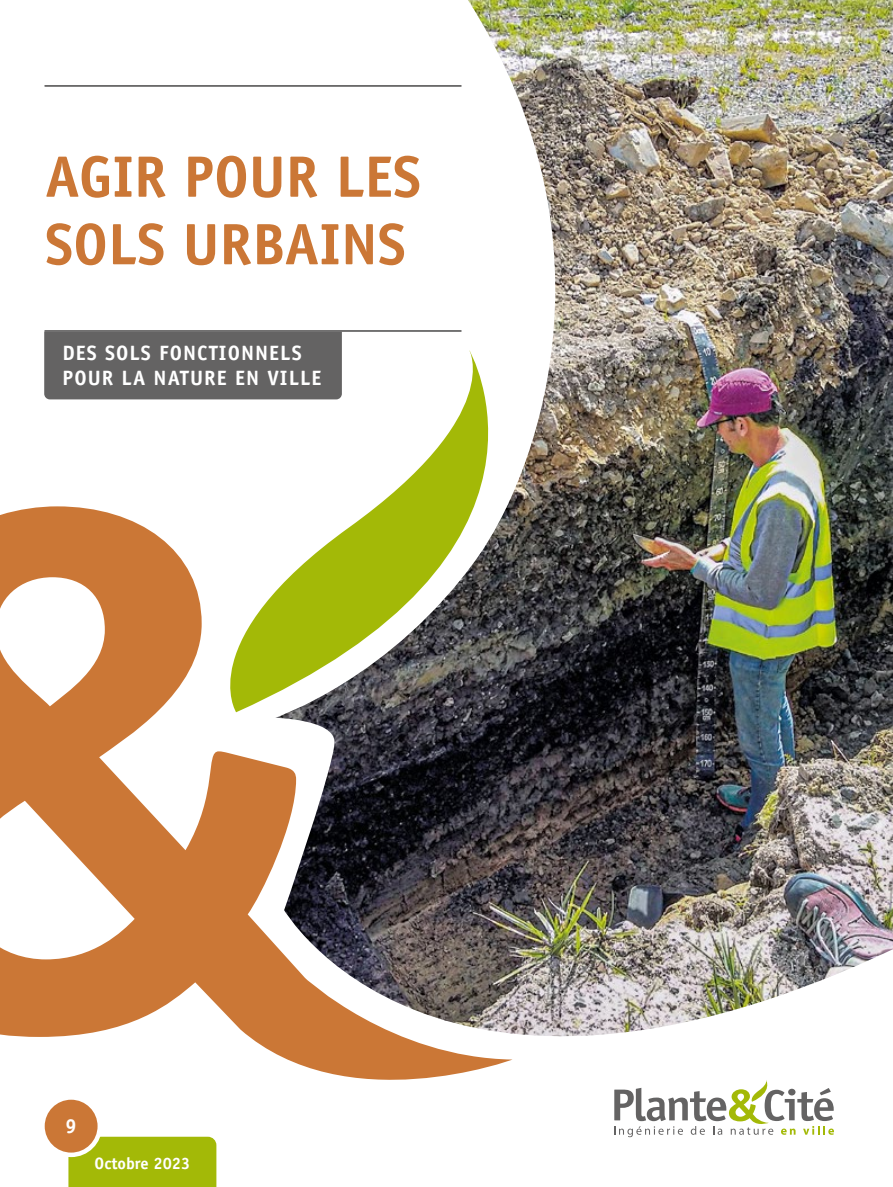
<style>
.page{position:relative;width:893px;height:1187px;background:#fff}
.page>*{position:absolute;margin:0;border:0;box-sizing:border-box;transform-origin:0 0}
.t1{font:700 58.5px/67.5px "Officina Sans Std";color:#cb7736}
.t2{font:700 20.7px/24.9px "Officina Sans Std";letter-spacing:.05em;color:#fff}
.t3{font:700 20.25px "Officina Sans Std";color:#fff}
.t4{font:700 16.5px "Officina Sans Std";color:#fff}
</style>
<div class="page">
<img style="left:461px;top:0;width:432px;height:1037px">
<svg style="left:191px;top:349px;width:396px;height:363px"></svg>
<svg style="left:0;top:506px;width:512px;height:574px"></svg>
<hr style="left:45px;top:330px;width:416px;height:2px;background:#646363">
<hr style="left:45px;top:85px;width:416px;height:2px;background:#646363">
<div style="left:44px;top:331px;width:298px;height:68px;background:#646363"></div>
<div style="left:68px;top:1136px;width:148px;height:50px;background:#a3b907"></div>
<svg style="left:614px;top:1080px;width:220px;height:57px"></svg>
<div style="left:42px;top:1097px;width:58px;height:57px;background:#cb7736;border-radius:50%"></div>
<div style="left:40px;top:1095px;width:62px;height:61px;border:4px solid #fff;border-radius:50%"></div>
<h1 class="t1" style="left:45px;top:142px;width:377px">AGIR POUR LES<br>SOLS URBAINS</h1>
<p class="t2" style="left:63px;top:340px;width:260px">DES SOLS FONCTIONNELS<br>POUR LA NATURE EN VILLE</p>
<p class="t3" style="left:66px;top:1113px;width:13px">9</p>
<p class="t4" style="left:95px;top:1152px;width:97px">Octobre 2023</p>
</div>
